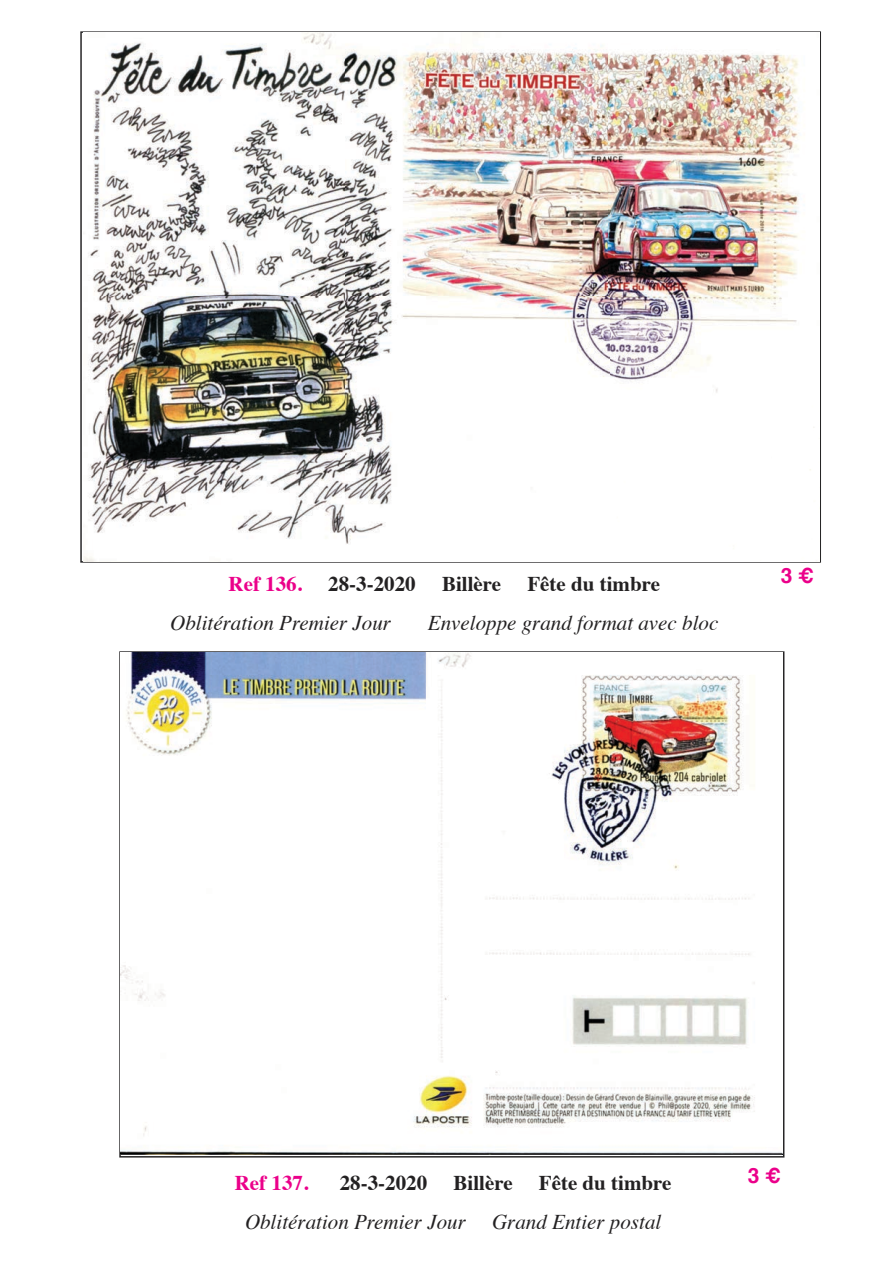
<style>
.page{position:relative;width:893px;height:1263px;background:#fff}
.page>*{position:absolute;margin:0;border:0;box-sizing:border-box;transform-origin:0 0}
.t1{font:italic 21px "Times";color:#232122}
.t2{font:700 21px "Times";color:#232122}
.t3{font:700 21px "Times";color:#eb008a}
.t4{font:700 21px "Helvetica";color:#eb008a}
</style>
<div class="page">
<img style="left:83px;top:33px;width:716px;height:528px">
<img style="left:767px;top:85px;width:47px;height:476px">
<img style="left:83px;top:561px;width:685px;height:1px">
<img style="left:121px;top:653px;width:662px;height:501px">
<img style="left:783px;top:653px;width:1px;height:501px">
<p class="t3" style="left:229px;top:575px;width:75px">Ref 136.</p>
<p class="t2" style="left:328px;top:575px;width:89px">28-3-2020</p>
<p class="t2" style="left:442px;top:575px;width:61px">Billère</p>
<p class="t2" style="left:527px;top:575px;width:134px">Fête du timbre</p>
<p class="t1" style="left:170px;top:614px;width:222px">Oblitération Premier Jour</p>
<p class="t1" style="left:428px;top:614px;width:292px">Enveloppe grand format avec bloc</p>
<p class="t4" style="left:781px;top:567px;width:35px">3!"</p>
<p class="t3" style="left:235px;top:1174px;width:75px">Ref 137.</p>
<p class="t2" style="left:340px;top:1174px;width:89px">28-3-2020</p>
<p class="t2" style="left:454px;top:1174px;width:219px">Billère Fête du timbre</p>
<p class="t1" style="left:245px;top:1213px;width:222px">Oblitération Premier Jour</p>
<p class="t1" style="left:492px;top:1213px;width:171px">Grand Entier postal</p>
<p class="t4" style="left:748px;top:1167px;width:35px">3!"</p>
</div>
